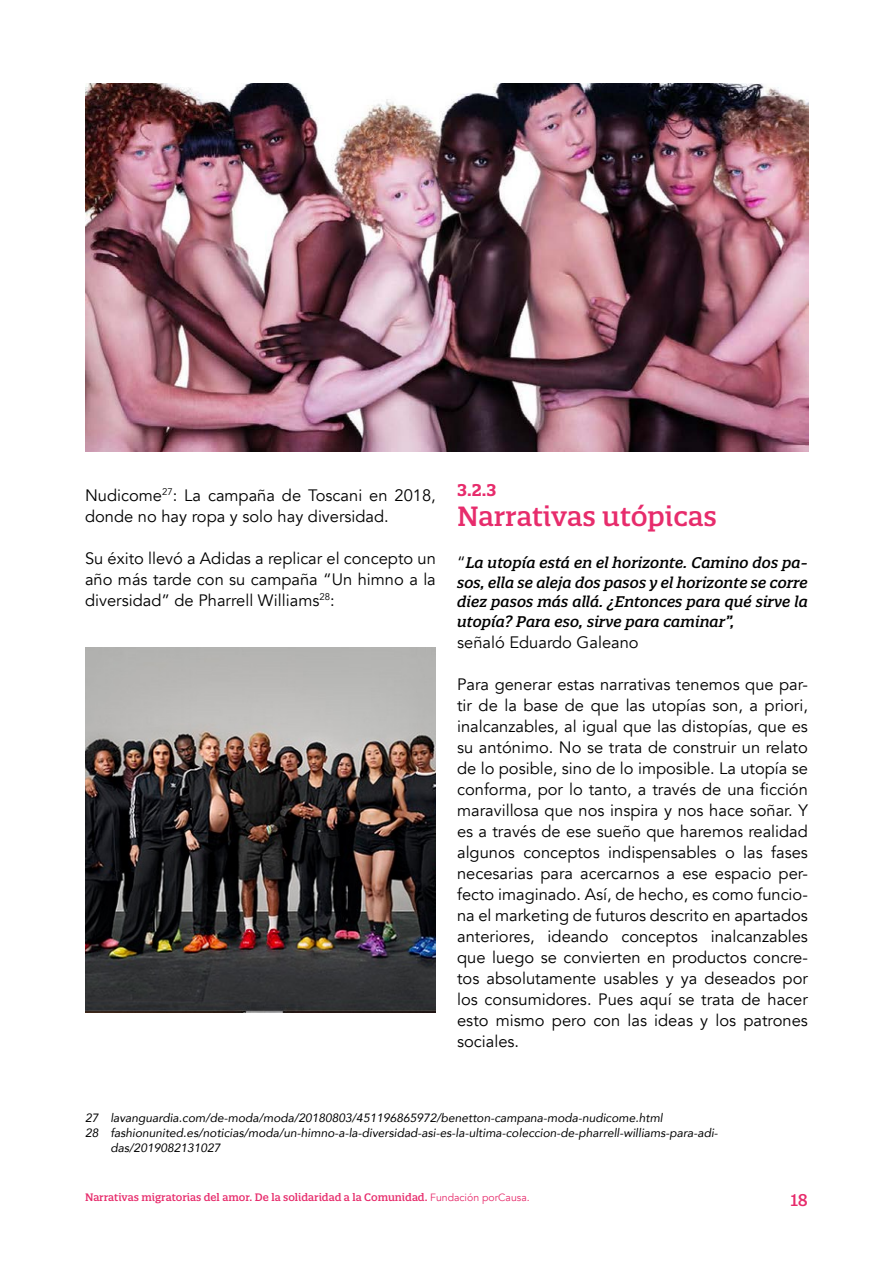
<style>
.page{position:relative;width:893px;height:1263px;background:#fff}
.page>*{position:absolute;margin:0;border:0;box-sizing:border-box;transform-origin:0 0}
.t1{font:500 27px "Quatro Slab";color:#e72c6c}
.t2{font:16.5px/21px "Avenir";color:#000;text-align:justify}
.t3{font:700 16.5px "Quatro Slab";color:#e72c6c}
.t4{font:500 16.5px "Quatro Slab";color:#e72c6c}
.t5{font:italic 500 15px/19.5px "Quatro Slab";color:#000;text-align:justify}
.t6{font:italic 12px "Avenir";color:#000}
.t7{font:500 10.5px "Quatro Slab";color:#e72c6c}
.s1{font-family:"Avenir";font-weight:400;font-style:normal;font-size:16.5px}
.s2{font-family:"Avenir";font-weight:400}
</style>
<div class="page">
<img style="left:85px;top:647px;width:351px;height:365px">
<img style="left:85px;top:83px;width:723px;height:368px">
<p class="t2" style="left:85px;top:485px;width:352px">Nudicome<sup>27</sup>: La campaña de Toscani en 2018, donde no hay ropa y solo hay diversidad.</p>
<p class="t2" style="left:85px;top:548px;width:352px">Su éxito llevó a Adidas a replicar el concepto un año más tarde con su campaña “Un himno a la diversidad” de Pharrell Williams<sup>28</sup>:</p>
<p class="t3" style="left:457px;top:480px;width:41px">3.2.3</p>
<h1 class="t1" style="left:457px;top:499px;width:261px">Narrativas utópicas</h1>
<p class="t5" style="left:457px;top:553px;width:352px"><span class="s1">“</span>La utopía está en el horizonte. Camino dos pa&shy;sos, ella se aleja dos pasos y el horizonte se corre diez pasos más allá. ¿Entonces para qué sirve la utopía? Para eso, sirve para caminar”,</p>
<p class="t2" style="left:457px;top:632px;width:183px">señaló Eduardo Galeano</p>
<p class="t2" style="left:457px;top:674px;width:352px">Para generar estas narrativas tenemos que par&shy;tir de la base de que las utopías son, a priori, inalcanzables, al igual que las distopías, que es su antónimo. No se trata de construir un relato de lo posible, sino de lo imposible. La utopía se conforma, por lo tanto, a través de una ficción maravillosa que nos inspira y nos hace soñar. Y es a través de ese sueño que haremos realidad algunos conceptos indispensables o las fases necesarias para acercarnos a ese espacio per&shy;fecto imaginado. Así, de hecho, es como funcio&shy;na el marketing de futuros descrito en apartados anteriores, ideando conceptos inalcanzables que luego se convierten en productos concre&shy;tos absolutamente usables y ya deseados por los consumidores. Pues aquí se trata de hacer esto mismo pero con las ideas y los patrones sociales.</p>
<p class="t6" style="left:85px;top:1110px;width:579px">27 lavanguardia.com/de-moda/moda/20180803/451196865972/benetton-campana-moda-nudicome.html</p>
<p class="t6" style="left:85px;top:1125px;width:634px">28 fashionunited.es/noticias/moda/un-himno-a-la-diversidad-asi-es-la-ultima-coleccion-de-pharrell-williams-para-adi-</p>
<p class="t6" style="left:111px;top:1140px;width:111px">das/2019082131027</p>
<p class="t7" style="left:85px;top:1191px;width:446px">Narrativas migratorias del amor. De la solidaridad a la Comunidad. <span class="s2">Fundación porCausa.</span></p>
<p class="t4" style="left:790px;top:1190px;width:19px">18</p>
</div>
